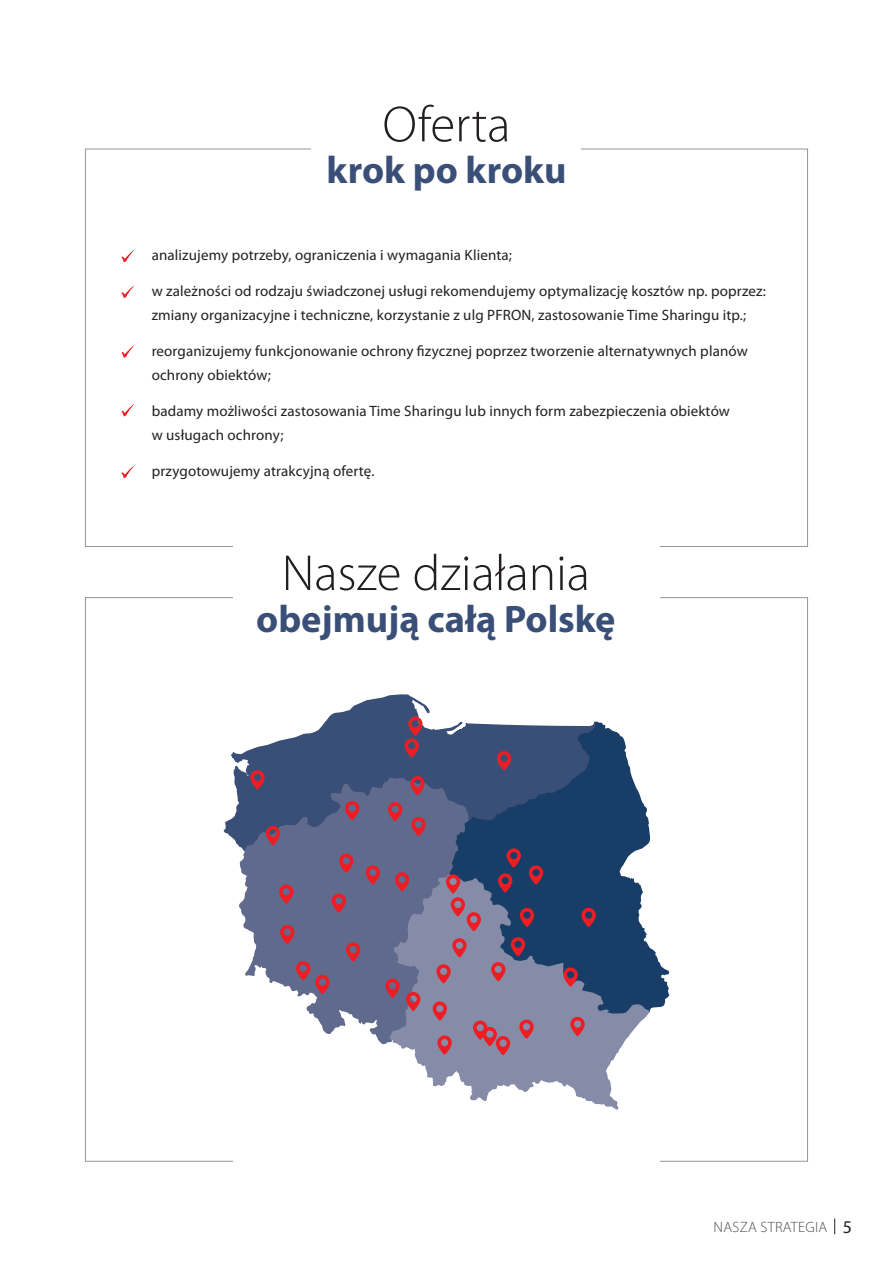
<style>
.page{position:relative;width:893px;height:1263px;background:#fff}
.page>*{position:absolute;margin:0;border:0;box-sizing:border-box;transform-origin:0 0}
.t1{font:300 51px "Myriad Pro";color:#231f20}
.t2{font:700 38.4px "Myriad Pro";color:#3a4f77}
.t3{font:15px/24px "Myriad Pro";letter-spacing:.01em;color:#231f20}
.t4{font:300 15px "Myriad Pro";letter-spacing:.02em;color:#4b4c4d}
.s1{font-weight:400;font-size:18px;color:#231f20}
</style>
<div class="page">
<svg style="left:834px;top:1218px;width:1px;height:16px"></svg>
<svg style="left:121px;top:250px;width:13px;height:12px"></svg>
<svg style="left:121px;top:286px;width:13px;height:12px"></svg>
<svg style="left:121px;top:345px;width:13px;height:13px"></svg>
<svg style="left:121px;top:404px;width:13px;height:13px"></svg>
<svg style="left:121px;top:466px;width:13px;height:12px"></svg>
<svg style="left:223px;top:695px;width:447px;height:415px"></svg>
<h1 class="t1" style="left:383px;top:94px;width:129px">Oferta</h1>
<h2 class="t2" style="left:326px;top:149px;width:241px">krok po kroku</h2>
<p class="t3" style="left:152px;top:243px;width:362px">analizujemy potrzeby, ograniczenia i wymagania Klienta;</p>
<p class="t3" style="left:152px;top:279px;width:616px">w zależności od rodzaju świadczonej usługi rekomendujemy optymalizację kosztów np. poprzez: zmiany organizacyjne i techniczne, korzystanie z ulg PFRON, zastosowanie Time Sharingu itp.;</p>
<p class="t3" style="left:152px;top:339px;width:598px">reorganizujemy funkcjonowanie ochrony fizycznej poprzez tworzenie alternatywnych planów ochrony obiektów;</p>
<p class="t3" style="left:152px;top:399px;width:580px">badamy możliwości zastosowania Time Sharingu lub innych form zabezpieczenia obiektów w usługach ochrony;</p>
<p class="t3" style="left:152px;top:459px;width:224px">przygotowujemy atrakcyjną ofertę.</p>
<h1 class="t1" style="left:282px;top:542px;width:310px">Nasze działania</h1>
<h2 class="t2" style="left:256px;top:597px;width:361px">obejmują całą Polskę</h2>
<p class="t4" style="left:714px;top:1218px;width:140px">NASZA STRATEGIA <span class="s1">5</span></p>
</div>
